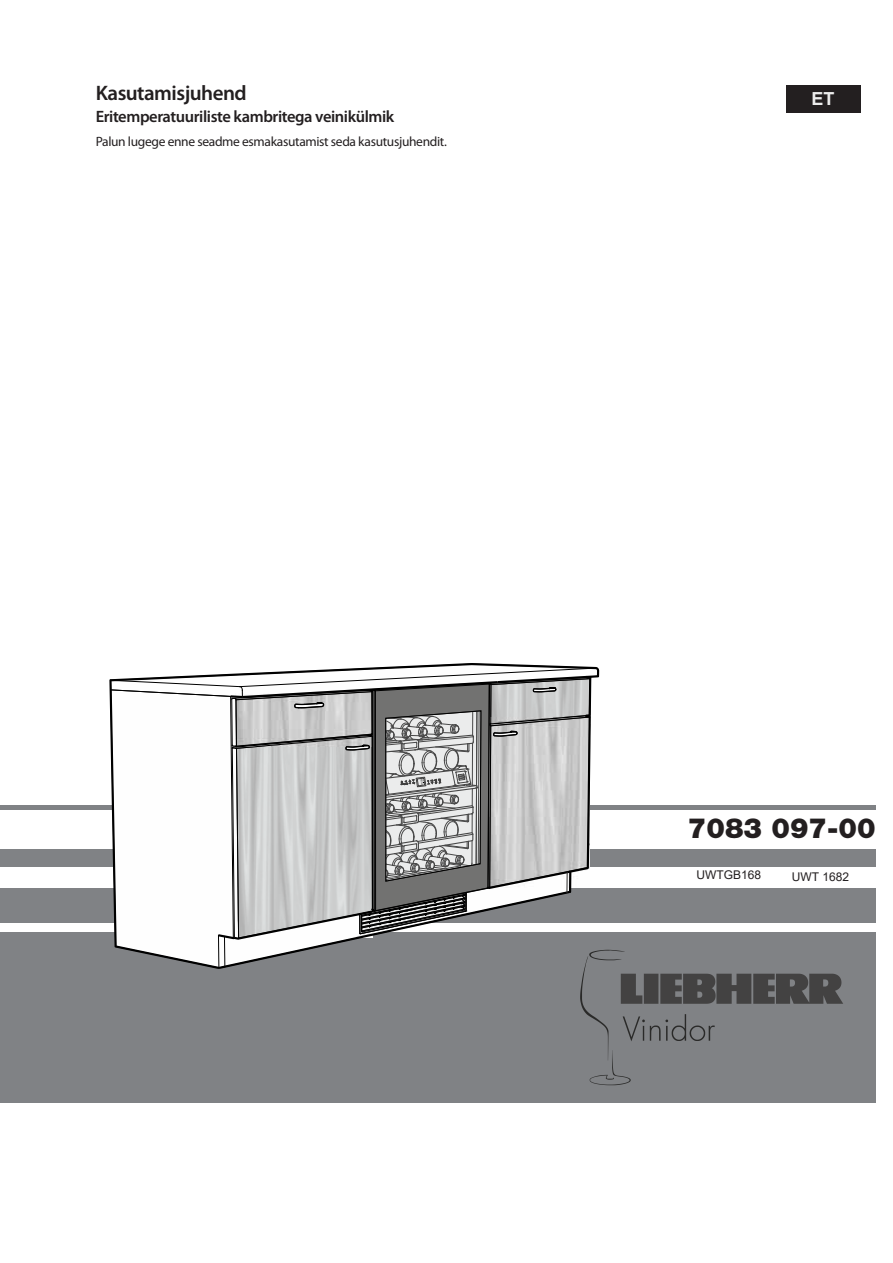
<style>
.page{position:relative;width:893px;height:1263px;background:#fff}
.page>*{position:absolute;margin:0;border:0;box-sizing:border-box;transform-origin:0 0}
.t1{font:900 27.75px "Helvetica Neue LT";color:#231f20}
.Grundig_pealdis_1A{font:600 21px "Myriad Pro";letter-spacing:-.025em;color:#231f20}
.t2{font:700 18px "Arial";color:#ececec}
.Harman_pealdis_3__11{font:600 16.5px "Myriad Pro";letter-spacing:-.025em;color:#231f20}
.Basic_Myriad_9{font:13.5px "Myriad Pro";letter-spacing:-.025em;color:#231f20}
.t3{font:12px "Arial";color:#231f20}
</style>
<div class="page">
<div style="left:0;top:932px;width:876px;height:171px;background:#808285"></div>
<div style="left:0;top:888px;width:876px;height:35px;background:#808285"></div>
<div style="left:0;top:849px;width:876px;height:17px;background:#808285"></div>
<div style="left:0;top:805px;width:876px;height:5px;background:#808285"></div>
<svg style="left:110px;top:667px;width:733px;height:418px"></svg>
<div style="left:786px;top:85px;width:74px;height:28px;background:#231f20"></div>
<p class="Grundig_pealdis_1A" style="left:96px;top:80px;width:153px">Kasutamisjuhend</p>
<p class="Harman_pealdis_3__11" style="left:96px;top:106px;width:300px">Eritemperatuuriliste kambritega veinikülmik</p>
<p class="Basic_Myriad_9" style="left:96px;top:133px;width:353px">Palun lugege enne seadme esmakasutamist seda kasutusjuhendit.</p>
<p class="t2" style="left:811px;top:86px;width:25px">ET</p>
<p class="t1" style="left:688px;top:811px;width:189px">7083 097-00</p>
<p class="t3" style="left:792px;top:869px;width:59px">UWT 1682</p>
<p class="t3" style="left:696px;top:866px;width:66px">UWTGB168</p>
</div>
